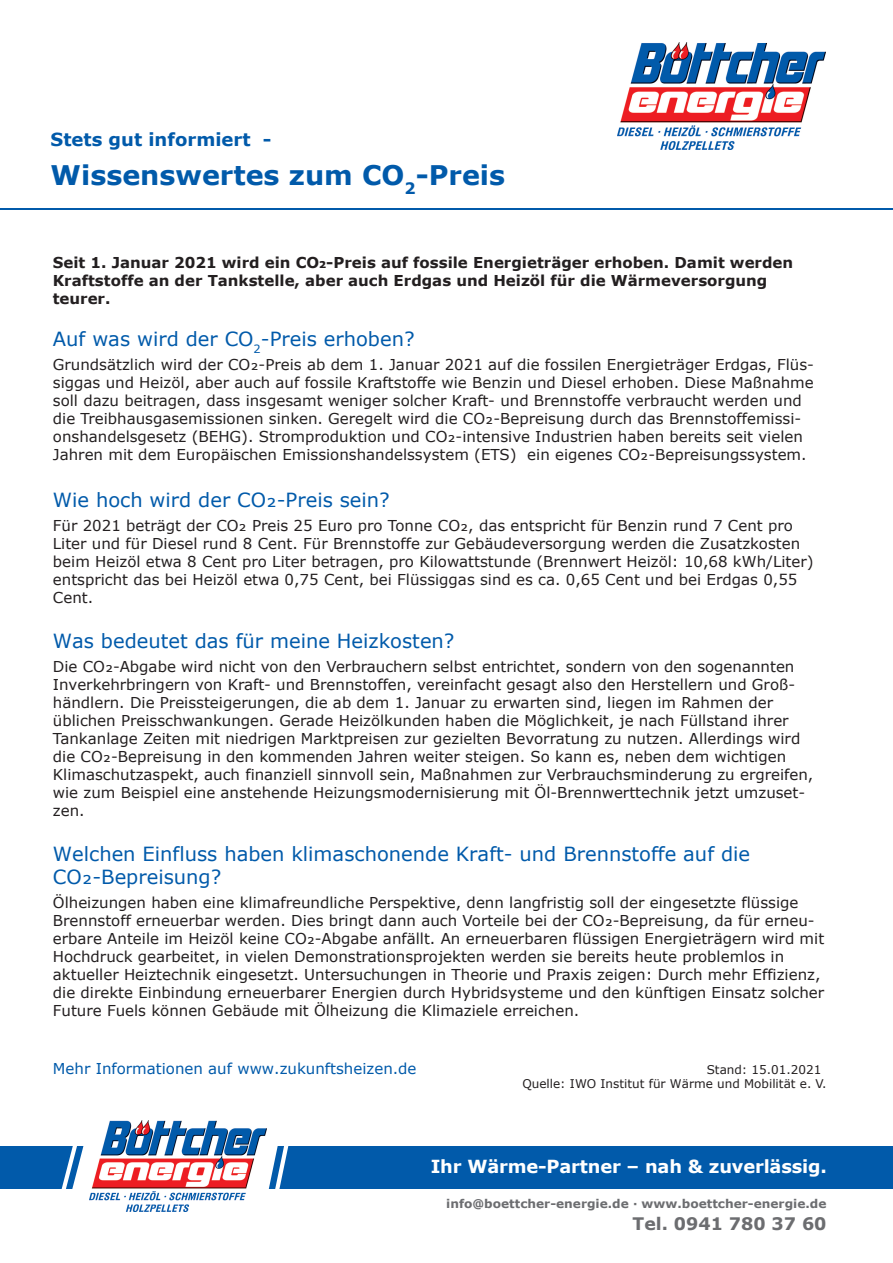
<style>
.page{position:relative;width:893px;height:1263px;background:#fff}
.page>*{position:absolute;margin:0;border:0;box-sizing:border-box;transform-origin:0 0}
.t1{font:700 27px "Verdana";color:#015aaa}
.t2{font:19.5px/23.4px "Verdana";color:#015aaa}
.t3{font:700 18px "Verdana";letter-spacing:-.01em;color:#fff}
.t4{font:700 18px "Verdana";color:#015aaa}
.t5{font:700 17.25px "Verdana";color:#6c6d70}
.t6{font:15px/18px "Verdana";color:#231f20}
.t7{font:700 15px/18px "Verdana";color:#231f20}
.t8{font:15px "Verdana";color:#015aaa}
.t9{font:12px/14.4px "Verdana";color:#231f20}
.t10{font:700 12px "Verdana";color:#6c6d70}
</style>
<div class="page">
<div style="left:0;top:1146px;width:892px;height:43px;background:#015aaa"></div>
<svg style="left:61px;top:1146px;width:228px;height:66px"></svg>
<hr style="left:0;top:208px;width:892px;height:2px;background:#015aaa">
<img style="left:617px;top:43px;width:208px;height:106px">
<img style="left:90px;top:1120px;width:177px;height:91px">
<p class="t4" style="left:51px;top:127px;width:222px">Stets gut informiert -</p>
<h1 class="t1" style="left:51px;top:156px;width:456px">Wissenswertes zum CO<sub>2</sub>-Preis</h1>
<p class="t7" style="left:53px;top:253px;width:742px">Seit 1. Januar 2021 wird ein CO2-Preis auf fossile Energieträger erhoben. Damit werden<br>Kraftstoffe an der Tankstelle, aber auch Erdgas und Heizöl für die Wärmeversorgung teurer.</p>
<h2 class="t2" style="left:53px;top:327px;width:363px">Auf was wird der CO<sub>2</sub>-Preis erhoben?</h2>
<p class="t6" style="left:53px;top:356px;width:762px">Grundsätzlich wird der CO₂-Preis ab dem 1. Januar 2021 auf die fossilen Energieträger Erdgas, Flüs&shy;siggas und Heizöl, aber auch auf fossile Kraftstoffe wie Benzin und Diesel erhoben. Diese Maßnahme soll dazu beitragen, dass insgesamt weniger solcher Kraft- und Brennstoffe verbraucht werden und die Treibhausgasemissionen sinken. Geregelt wird die CO₂-Bepreisung durch das Brennstoffemissi&shy;onshandelsgesetz (BEHG). Stromproduktion und CO₂-intensive Industrien haben bereits seit vielen Jahren mit dem Europäischen Emissionshandelssystem (ETS) ein eigenes CO₂-Bepreisungssystem.</p>
<h2 class="t2" style="left:53px;top:488px;width:338px">Wie hoch wird der CO₂-Preis sein?</h2>
<p class="t6" style="left:53px;top:516px;width:762px">Für 2021 beträgt der CO₂ Preis 25 Euro pro Tonne CO₂, das entspricht für Benzin rund 7 Cent pro Liter und für Diesel rund 8 Cent. Für Brennstoffe zur Gebäudeversorgung werden die Zusatzkosten beim Heizöl etwa 8 Cent pro Liter betragen, pro Kilowattstunde (Brennwert Heizöl: 10,68 kWh/Liter) entspricht das bei Heizöl etwa 0,75 Cent, bei Flüssiggas sind es ca. 0,65 Cent und bei Erdgas 0,55<br>Cent.</p>
<h2 class="t2" style="left:53px;top:629px;width:403px">Was bedeutet das für meine Heizkosten?</h2>
<p class="t6" style="left:53px;top:657px;width:762px">Die CO₂-Abgabe wird nicht von den Verbrauchern selbst entrichtet, sondern von den sogenannten Inverkehrbringern von Kraft- und Brennstoffen, vereinfacht gesagt also den Herstellern und Groß&shy;händlern. Die Preissteigerungen, die ab dem 1. Januar zu erwarten sind, liegen im Rahmen der üblichen Preisschwankungen. Gerade Heizölkunden haben die Möglichkeit, je nach Füllstand ihrer Tankanlage Zeiten mit niedrigen Marktpreisen zur gezielten Bevorratung zu nutzen. Allerdings wird die CO₂-Bepreisung in den kommenden Jahren weiter steigen. So kann es, neben dem wichtigen Klimaschutzaspekt, auch finanziell sinnvoll sein, Maßnahmen zur Verbrauchsminderung zu ergreifen, wie zum Beispiel eine anstehende Heizungsmodernisierung mit Öl-Brennwerttechnik jetzt umzuset&shy;zen.</p>
<h2 class="t2" style="left:53px;top:842px;width:698px">Welchen Einfluss haben klimaschonende Kraft- und Brennstoffe auf die<br>CO₂-Bepreisung?</h2>
<p class="t6" style="left:53px;top:894px;width:772px">Ölheizungen haben eine klimafreundliche Perspektive, denn langfristig soll der eingesetzte flüssige Brennstoff erneuerbar werden. Dies bringt dann auch Vorteile bei der CO₂-Bepreisung, da für erneu&shy;erbare Anteile im Heizöl keine CO₂-Abgabe anfällt. An erneuerbaren flüssigen Energieträgern wird mit Hochdruck gearbeitet, in vielen Demonstrationsprojekten werden sie bereits heute problemlos in aktueller Heiztechnik eingesetzt. Untersuchungen in Theorie und Praxis zeigen: Durch mehr Effizienz, die direkte Einbindung erneuerbarer Energien durch Hybridsysteme und den künftigen Einsatz solcher Future Fuels können Gebäude mit Ölheizung die Klimaziele erreichen.</p>
<p class="t8" style="left:53px;top:1058px;width:365px">Mehr Informationen auf www.zukunftsheizen.de</p>
<p class="t9" style="left:522px;top:1062px;width:305px;text-indent:184px">Stand: 15.01.2021<br>Quelle: IWO Institut für Wärme und Mobilität e. V.</p>
<p class="t3" style="left:430px;top:1153px;width:397px">Ihr Wärme-Partner – nah &amp; zuverlässig.</p>
<p class="t10" style="left:446px;top:1195px;width:382px">info@boettcher-energie.de · www.boettcher-energie.de</p>
<p class="t5" style="left:632px;top:1212px;width:195px">Tel. 0941 780 37 60</p>
</div>
